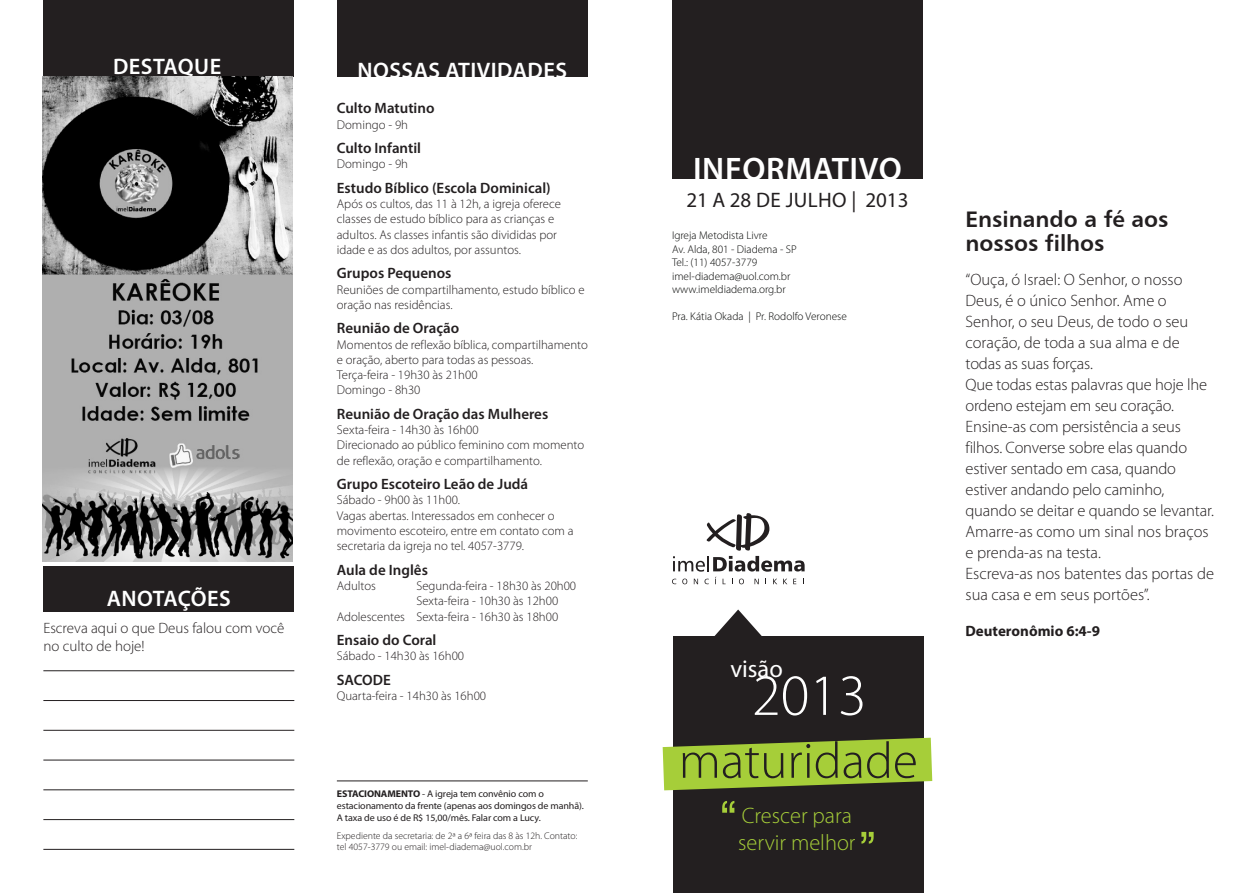
<style>
.page{position:relative;width:1259px;height:893px;background:#fff}
.page>*{position:absolute;margin:0;border:0;box-sizing:border-box;transform-origin:0 0}
.t1{font:300 58.65px "Myriad Pro";color:#fff}
.t2{font:52.8px "Shruti";color:#a6ce39}
.t3{font:300 51.45px "Myriad Pro";color:#231f20}
.t4{font:600 32.7px "Myriad Pro";letter-spacing:.02em;color:#fff}
.t5{font:24.45px "Myriad Pro";color:#fff}
.t6{font:600 22.5px "Myriad Pro";letter-spacing:.02em;color:#fff}
.título{font:22.5px/24px "Humanist 777 BT Bold B";color:#231f20}
.t7{font:300 22.35px/26.8px "Myriad Pro";color:#a6ce39}
.t8{font:21px "Myriad Pro";letter-spacing:.01em;color:#231f20}
.texto{font:300 16.5px/21px "Myriad Pro";letter-spacing:-.01em;color:#231f20}
.sub_atividades{font:600 15px "Myriad Pro";color:#231f20}
.texto-2{font:300 15px/18px "Myriad Pro";color:#231f20}
.texto-3{font:700 15px "Myriad Pro";color:#231f20}
.texto-4{font:300 12.75px/15.3px "Myriad Pro";color:#231f20}
.t9{font:300 11.25px "Myriad Pro";color:#040504}
.texto-5{font:9.75px/11.7px "Myriad Pro";letter-spacing:-.01em;color:#231f20}
.texto_10_light{font:300 9.75px/11.7px "Myriad Pro";color:#231f20}
.s1{font-weight:700}
</style>
<div class="page">
<div style="left:672px;top:0;width:251px;height:179px;background:#231f20"></div>
<svg style="left:672px;top:513px;width:132px;height:71px"></svg>
<div style="left:673px;top:637px;width:250px;height:256px;background:#231f20"></div>
<svg style="left:702px;top:609px;width:72px;height:28px"></svg>
<svg style="left:662px;top:738px;width:270px;height:52px"></svg>
<hr style="left:337px;top:781px;width:251px;height:1px;background:#231f20">
<div style="left:337px;top:0;width:251px;height:77px;background:#231f20"></div>
<hr style="left:43px;top:670px;width:251px;height:1px;background:#231f20">
<hr style="left:43px;top:700px;width:251px;height:1px;background:#231f20">
<hr style="left:43px;top:730px;width:251px;height:1px;background:#231f20">
<hr style="left:43px;top:760px;width:251px;height:1px;background:#231f20">
<hr style="left:43px;top:790px;width:251px;height:1px;background:#231f20">
<hr style="left:43px;top:819px;width:251px;height:1px;background:#231f20">
<hr style="left:43px;top:849px;width:251px;height:1px;background:#231f20">
<div style="left:43px;top:567px;width:251px;height:45px;background:#231f20"></div>
<div style="left:43px;top:0;width:250px;height:77px;background:#231f20"></div>
<img style="left:43px;top:77px;width:250px;height:484px">
<p class="t6" style="left:113px;top:52px;width:110px">DESTAQUE</p>
<p class="t6" style="left:107px;top:584px;width:126px">ANOTAÇÕES</p>
<p class="texto-2" style="left:43px;top:619px;width:242px">Escreva aqui o que Deus falou com você no culto de hoje!</p>
<p class="t6" style="left:357px;top:56px;width:211px">NOSSAS ATIVIDADES</p>
<p class="sub_atividades" style="left:337px;top:99px;width:99px">Culto Matutino</p>
<p class="texto-4" style="left:337px;top:117px;width:73px">Domingo - 9h</p>
<p class="sub_atividades" style="left:337px;top:138px;width:86px">Culto Infantil</p>
<p class="texto-4" style="left:337px;top:157px;width:73px">Domingo - 9h</p>
<p class="sub_atividades" style="left:337px;top:178px;width:215px">Estudo Bíblico (Escola Dominical)</p>
<p class="texto-4" style="left:337px;top:196px;width:225px">Após os cultos, das 11 à 12h, a igreja oferece classes de estudo bíblico para as crianças e adultos. As classes infantis são divididas por idade e as dos adultos, por assuntos.</p>
<p class="sub_atividades" style="left:337px;top:264px;width:116px">Grupos Pequenos</p>
<p class="texto-4" style="left:337px;top:282px;width:249px">Reuniões de compartilhamento, estudo bíblico e oração nas residências.</p>
<p class="sub_atividades" style="left:337px;top:319px;width:124px">Reunião de Oração</p>
<p class="texto-4" style="left:337px;top:337px;width:252px">Momentos de reflexão bíblica, compartilhamento e oração, aberto para todas as pessoas.</p>
<p class="texto-4" style="left:337px;top:367px;width:142px">Terça-feira - 19h30 às 21h00</p>
<p class="texto-4" style="left:337px;top:383px;width:85px">Domingo - 8h30</p>
<p class="sub_atividades" style="left:337px;top:404px;width:213px">Reunião de Oração das Mulheres</p>
<p class="texto-4" style="left:337px;top:422px;width:143px">Sexta-feira - 14h30 às 16h00</p>
<p class="texto-4" style="left:337px;top:438px;width:249px">Direcionado ao público feminino com momento de reflexão, oração e compartilhamento.</p>
<p class="sub_atividades" style="left:337px;top:474px;width:193px">Grupo Escoteiro Leão de Judá</p>
<p class="texto-4" style="left:337px;top:493px;width:125px">Sábado - 9h00 às 11h00.</p>
<p class="texto-4" style="left:337px;top:508px;width:238px">Vagas abertas. Interessados em conhecer o movimento escoteiro, entre em contato com a secretaria da igreja no tel. 4057-3779.</p>
<p class="sub_atividades" style="left:337px;top:560px;width:93px">Aula de Inglês</p>
<p class="texto-4" style="left:337px;top:578px;width:41px">Adultos</p>
<p class="texto-4" style="left:416px;top:578px;width:161px">Segunda-feira - 18h30 às 20h00</p>
<p class="texto-4" style="left:416px;top:594px;width:143px">Sexta-feira - 10h30 às 12h00</p>
<p class="texto-4" style="left:337px;top:609px;width:223px">Adolescentes Sexta-feira - 16h30 às 18h00</p>
<p class="sub_atividades" style="left:337px;top:630px;width:101px">Ensaio do Coral</p>
<p class="texto-4" style="left:337px;top:649px;width:129px">Sábado - 14h30 às 16h00</p>
<p class="sub_atividades" style="left:337px;top:670px;width:55px">SACODE</p>
<p class="texto-4" style="left:337px;top:688px;width:151px">Quarta-feira - 14h30 às 16h00</p>
<p class="texto-5" style="left:337px;top:788px;width:249px"><span class="s1">ESTACIONAMENTO</span> - A igreja tem convênio com o estacionamento da frente (apenas aos domingos de manhã).<br>A taxa de uso é de R$ 15,00/mês. Falar com a Lucy.</p>
<p class="texto_10_light" style="left:337px;top:830px;width:242px">Expediente da secretaria: de 2ª a 6ª feira das 8 às 12h. Contato: tel 4057-3779 ou email: imel-diadema@uol.com.br</p>
<p class="t4" style="left:693px;top:149px;width:210px">INFORMATIVO</p>
<p class="t8" style="left:686px;top:187px;width:223px">21 A 28 DE JULHO | 2013</p>
<p class="t9" style="left:672px;top:230px;width:97px">Igreja Metodista Livre</p>
<p class="t9" style="left:672px;top:243px;width:126px">Av. Alda, 801 - Diadema - SP</p>
<p class="t9" style="left:672px;top:257px;width:87px">Tel.: (11) 4057-3779</p>
<p class="t9" style="left:672px;top:270px;width:120px">imel-diadema@uol.com.br</p>
<p class="t9" style="left:672px;top:284px;width:115px">www.imeldiadema.org.br</p>
<p class="t9" style="left:672px;top:311px;width:176px">Pra. Kátia Okada | Pr. Rodolfo Veronese</p>
<p class="t5" style="left:730px;top:654px;width:54px">visão</p>
<p class="t1" style="left:752px;top:663px;width:116px">2013</p>
<p class="t3" style="left:679px;top:732px;width:241px">maturidade</p>
<p class="t7" style="left:738px;top:802px;width:119px">Crescer para servir melhor</p>
<p class="t2" style="left:720px;top:787px;width:18px">“</p>
<p class="t2" style="left:859px;top:818px;width:18px">”</p>
<p class="título" style="left:965px;top:207px;width:204px">Ensinando a fé aos nossos filhos</p>
<p class="texto" style="left:965px;top:269px;width:224px">“Ouça, ó Israel: O Senhor, o nosso<br>Deus, é o único Senhor. Ame o<br>Senhor, o seu Deus, de todo o seu coração, de toda a sua alma e de todas as suas forças.</p>
<p class="texto" style="left:965px;top:374px;width:243px">Que todas estas palavras que hoje lhe</p>
<p class="texto" style="left:965px;top:395px;width:210px">ordeno estejam em seu coração.</p>
<p class="texto" style="left:965px;top:416px;width:250px">Ensine-as com persistência a seus filhos. Converse sobre elas quando estiver sentado em casa, quando estiver andando pelo caminho, quando se deitar e quando se levantar.</p>
<p class="texto" style="left:965px;top:521px;width:245px">Amarre-as como um sinal nos braços e prenda-as na testa.</p>
<p class="texto" style="left:965px;top:563px;width:250px">Escreva-as nos batentes das portas de sua casa e em seus portões”.</p>
<p class="texto-3" style="left:965px;top:621px;width:136px">Deuteronômio 6:4-9</p>
</div>
